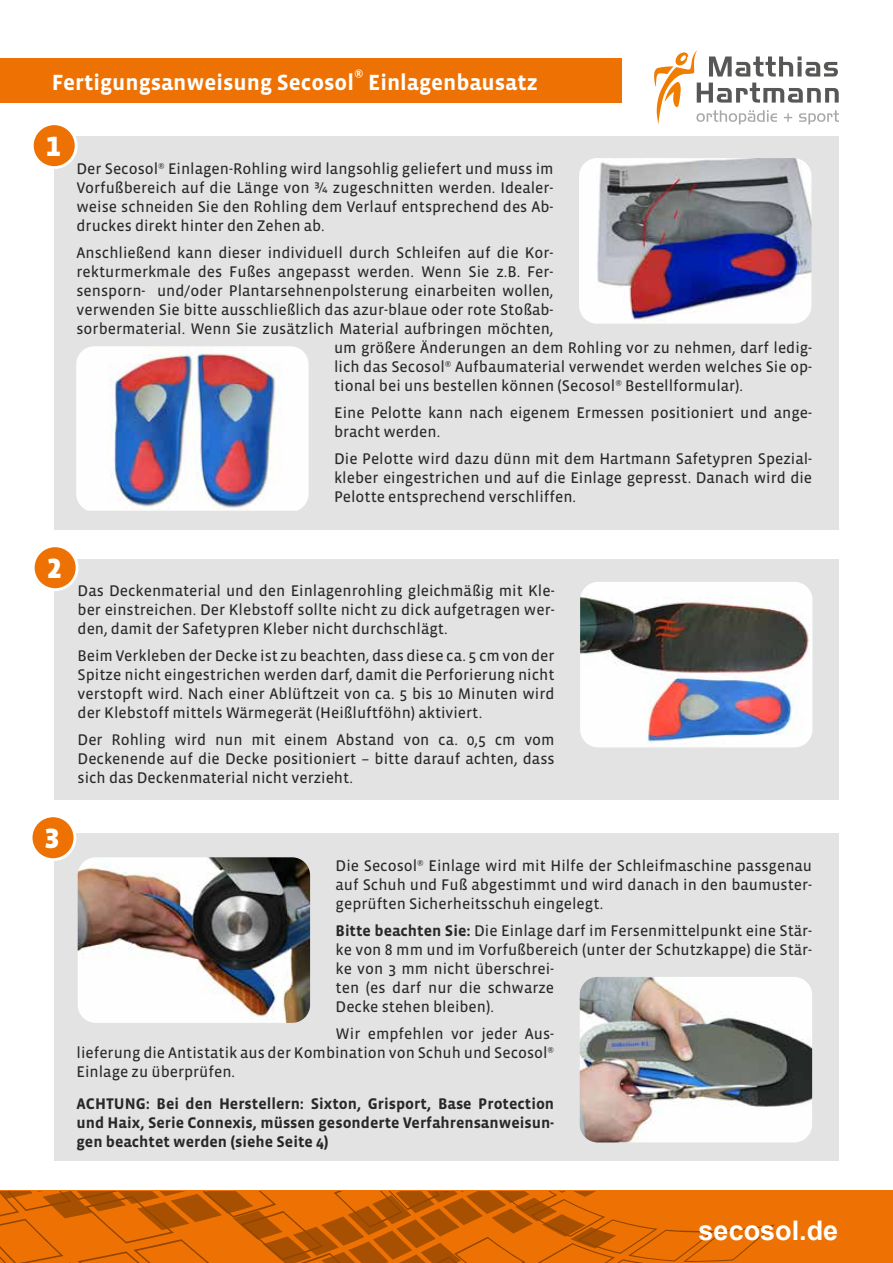
<style>
.page{position:relative;width:893px;height:1263px;background:#fff}
.page>*{position:absolute;margin:0;border:0;box-sizing:border-box;transform-origin:0 0}
.t1{font:900 28.5px "Vista Sans OTCE";color:#fff}
.t2{font:700 27px "Arial";color:#fff}
.t3{font:700 22.5px "Vista Sans OTCE";color:#fff}
.t4{font:15.75px/18.9px "Vista Sans OTCE";color:#282827;text-align:justify}
.t5{font:700 15.75px/18.9px "Vista Sans OTCE";color:#282827;text-align:justify}
.t6{font:700 13.05px "Vista Sans OTCE";color:#fff}
.s1{font-weight:700}
</style>
<div class="page">
<div style="left:0;top:1190px;width:893px;height:73px;background:#ee7203"></div>
<div style="left:0;top:58px;width:622px;height:45px;background:#ee7203"></div>
<div style="left:54px;top:136px;width:785px;height:394px;background:#e3e3e3"></div>
<svg style="left:0;top:1191px;width:775px;height:72px"></svg>
<img style="left:579px;top:158px;width:232px;height:166px">
<img style="left:76px;top:346px;width:233px;height:165px">
<div style="left:54px;top:558px;width:785px;height:241px;background:#e3e3e3"></div>
<img style="left:580px;top:582px;width:232px;height:165px">
<svg style="left:32px;top:544px;width:47px;height:47px"></svg>
<div style="left:35px;top:547px;width:41px;height:41px;background:#ee7203;border-radius:50%"></div>
<svg style="left:31px;top:122px;width:47px;height:47px"></svg>
<div style="left:34px;top:125px;width:41px;height:41px;background:#ee7203;border-radius:50%"></div>
<div style="left:54px;top:833px;width:785px;height:327px;background:#e3e3e3"></div>
<img style="left:78px;top:857px;width:232px;height:166px">
<img style="left:580px;top:977px;width:232px;height:165px">
<svg style="left:30px;top:814px;width:46px;height:47px"></svg>
<div style="left:33px;top:817px;width:41px;height:41px;background:#ee7203;border-radius:50%"></div>
<svg style="left:654px;top:50px;width:185px;height:74px"></svg>
<h3 class="t3" style="left:52px;top:69px;width:304px">Fertigungsanweisung Secosol</h3>
<p class="t6" style="left:354px;top:66px;width:11px">®</p>
<h3 class="t3" style="left:368px;top:69px;width:171px">Einlagenbausatz</h3>
<h1 class="t1" style="left:46px;top:130px;width:16px">1</h1>
<p class="t4" style="left:77px;top:159px;width:479px">Der Secosol<sup>®</sup> Einlagen-Rohling wird langsohlig geliefert und muss im Vorfußbereich auf die Länge von ¾ zugeschnitten werden. Idealer&shy;weise schneiden Sie den Rohling dem Verlauf entsprechend des Ab&shy;druckes direkt hinter den Zehen ab.</p>
<p class="t4" style="left:77px;top:244px;width:478px">Anschließend kann dieser individuell durch Schleifen auf die Kor-</p>
<p class="t4" style="left:77px;top:262px;width:478px">rekturmerkmale des Fußes angepasst werden. Wenn Sie z.B. Fer-</p>
<p class="t4" style="left:77px;top:281px;width:478px">sensporn- und/oder Plantarsehnenpolsterung einarbeiten wollen,</p>
<p class="t4" style="left:77px;top:300px;width:478px">verwenden Sie bitte ausschließlich das azur-blaue oder rote Stoßab-</p>
<p class="t4" style="left:77px;top:319px;width:478px">sorbermaterial. Wenn Sie zusätzlich Material aufbringen möchten,</p>
<p class="t4" style="left:334px;top:338px;width:480px">um größere Änderungen an dem Rohling vor zu nehmen, darf ledig-</p>
<p class="t4" style="left:334px;top:357px;width:480px">lich das Secosol<sup>®</sup> Aufbaumaterial verwendet werden welches Sie op-</p>
<p class="t4" style="left:334px;top:376px;width:411px">tional bei uns bestellen können (Secosol<sup>®</sup> Bestellformular).</p>
<p class="t4" style="left:334px;top:403px;width:480px">Eine Pelotte kann nach eigenem Ermessen positioniert und ange&shy;bracht werden.</p>
<p class="t4" style="left:334px;top:450px;width:480px">Die Pelotte wird dazu dünn mit dem Hartmann Safetypren Spezial&shy;kleber eingestrichen und auf die Einlage gepresst. Danach wird die Pelotte entsprechend verschliffen.</p>
<h1 class="t1" style="left:47px;top:552px;width:16px">2</h1>
<p class="t4" style="left:78px;top:581px;width:479px">Das Deckenmaterial und den Einlagenrohling gleichmäßig mit Kle&shy;ber einstreichen. Der Klebstoff sollte nicht zu dick aufgetragen wer&shy;den, damit der Safetypren Kleber nicht durchschlägt.</p>
<p class="t4" style="left:78px;top:646px;width:478px">Beim Verkleben der Decke ist zu beachten, dass diese ca. 5 cm von der Spitze nicht eingestrichen werden darf, damit die Perforierung nicht verstopft wird. Nach einer Ablüftzeit von ca. 5 bis 10 Minuten wird der Klebstoff mittels Wärmegerät (Heißluftföhn) aktiviert.</p>
<p class="t4" style="left:78px;top:730px;width:478px">Der Rohling wird nun mit einem Abstand von ca. 0,5 cm vom Deckenende auf die Decke positioniert – bitte darauf achten, dass sich das Deckenmaterial nicht verzieht.</p>
<h1 class="t1" style="left:45px;top:822px;width:16px">3</h1>
<p class="t4" style="left:336px;top:856px;width:478px">Die Secosol<sup>®</sup> Einlage wird mit Hilfe der Schleifmaschine passgenau auf Schuh und Fuß abgestimmt und wird danach in den baumuster&shy;geprüften Sicherheitsschuh eingelegt.</p>
<p class="t4" style="left:336px;top:921px;width:478px;text-align:left"><span class="s1">Bitte beachten Sie:</span> Die Einlage darf im Fersenmittelpunkt eine Stär&shy;ke von 8 mm und im Vorfußbereich (unter der Schutzkappe) die Stär&shy;ke von 3 mm nicht überschrei-<br>ten (es darf nur die schwarze<br>Decke stehen bleiben).</p>
<p class="t4" style="left:77px;top:1024px;width:479px;text-indent:259px">Wir empfehlen vor jeder Aus&shy;lieferung die Antistatik aus der Kombination von Schuh und Secosol<sup>® </sup>Einlage zu überprüfen.</p>
<p class="t5" style="left:77px;top:1094px;width:479px">ACHTUNG: Bei den Herstellern: Sixton, Grisport, Base Protection und Haix, Serie Connexis, müssen gesonderte Verfahrensanweisun&shy;gen beachtet werden (siehe Seite 4)</p>
<h2 class="t2" style="left:699px;top:1211px;width:141px">secosol.de</h2>
</div>
